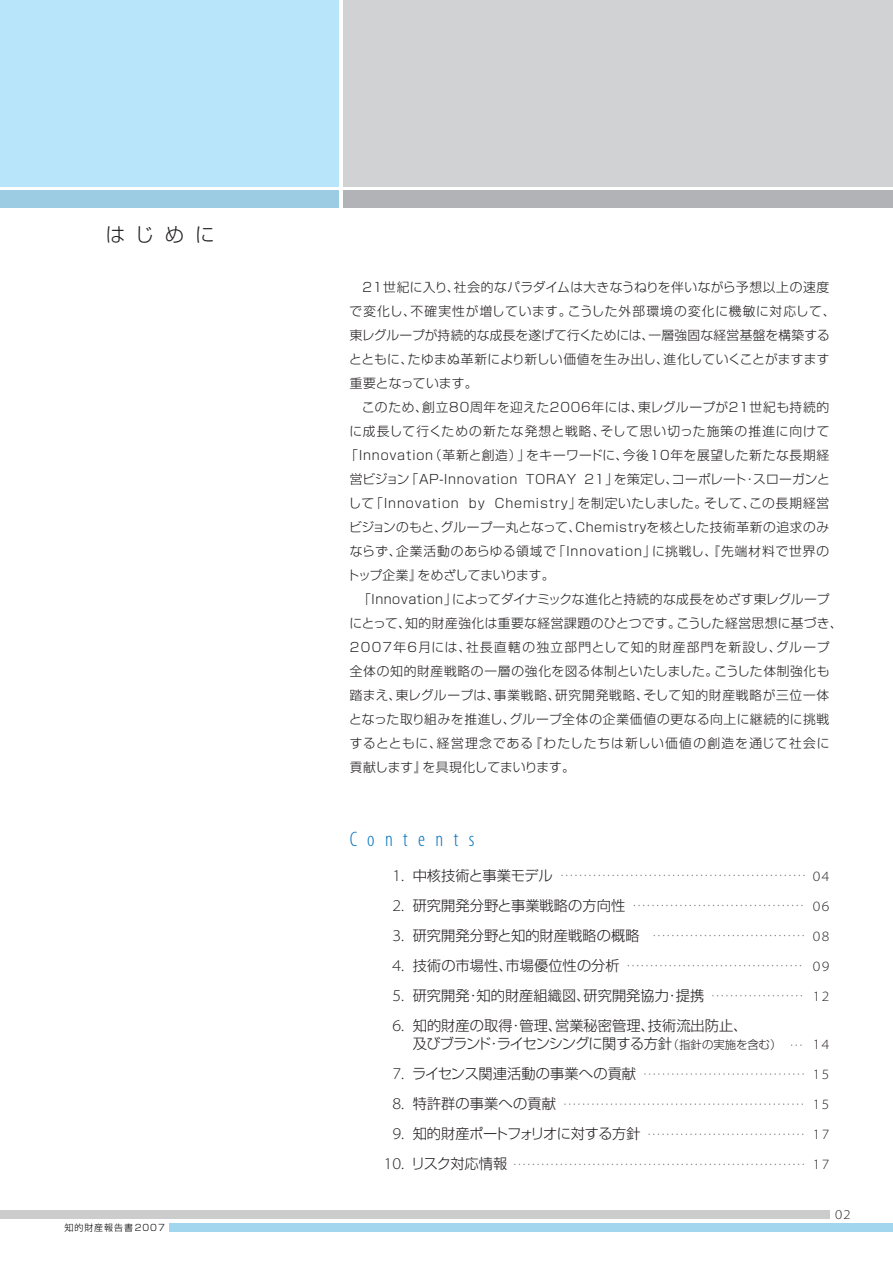
<style>
.page{position:relative;width:893px;height:1263px;background:#fff}
.page>*{position:absolute;margin:0;border:0;box-sizing:border-box;transform-origin:0 0}
.t1{font:21px "Myriad MM 215 300";letter-spacing:.49em;color:#0072bc}
.t2{font:300 19.5px "Shin Go";color:#231f20}
.t3{font:16.5px/30px "Myriad MM 215 700";color:#231f20;text-align:justify}
.t4{font:300 14.25px/30px "Shin Go";color:#231f20}
.t5{font:300 14.25px/30px "Shin Go";letter-spacing:-.03em;color:#231f20}
.t6{font:14.25px/30px "Myriad MM 215 700";letter-spacing:.1em;color:#231f20;text-align:justify}
.t7{font:13.5px "Myriad MM 215 700";color:#231f20}
.t8{font:300 12.75px "Shin Go";letter-spacing:.045em;color:#231f20}
.t9{font:300 12.75px/24px "Shin Go";letter-spacing:.025em;color:#231f20}
.t10{font:300 12.75px "Shin Go";letter-spacing:.08em;color:#231f20}
.t11{font:300 12.75px "Shin Go";letter-spacing:.07em;color:#231f20}
.t12{font:300 12.75px "Shin Go";letter-spacing:.015em;color:#231f20}
.t13{font:300 12.75px "Shin Go";letter-spacing:.095em;color:#231f20}
.t14{font:300 12.75px "Shin Go";letter-spacing:-.005em;color:#231f20}
.t15{font:300 12.75px "Shin Go";letter-spacing:-.015em;color:#231f20}
.t16{font:300 9px "Shin Go";letter-spacing:.1em;color:#000}
.s1{font-size:11.4px}
</style>
<div class="page">
<div style="left:343px;top:0;width:549px;height:186px;background:#d1d2d4"></div>
<div style="left:0;top:0;width:339px;height:186px;background:#b9e5fa"></div>
<div style="left:0;top:191px;width:339px;height:17px;background:#9bcce3"></div>
<div style="left:343px;top:191px;width:549px;height:17px;background:#b2b3b7"></div>
<div style="left:0;top:1210px;width:829px;height:9px;background:#ccc"></div>
<div style="left:170px;top:1223px;width:722px;height:9px;background:#a1d6ee"></div>
<svg style="left:562px;top:875px;width:243px;height:1px"></svg>
<svg style="left:634px;top:905px;width:169px;height:1px"></svg>
<svg style="left:654px;top:935px;width:150px;height:1px"></svg>
<svg style="left:628px;top:965px;width:174px;height:1px"></svg>
<svg style="left:712px;top:995px;width:90px;height:1px"></svg>
<svg style="left:791px;top:1044px;width:11px;height:2px"></svg>
<svg style="left:644px;top:1073px;width:160px;height:2px"></svg>
<svg style="left:565px;top:1103px;width:238px;height:2px"></svg>
<svg style="left:649px;top:1134px;width:155px;height:1px"></svg>
<svg style="left:514px;top:1164px;width:290px;height:1px"></svg>
<h2 class="t2" style="left:106px;top:228px;width:110px">はじめに</h2>
<p class="t16" style="left:65px;top:1224px;width:102px">知的財産報告書2007</p>
<p class="t9" style="left:349px;top:277px;width:488px;text-indent:13px">21世紀に入り、社会的なパラダイムは大きなうねりを伴いながら予想以上の速度で変化し、不確実性が増しています。こうした外部環境の変化に機敏に対応して、東レグループが持続的な成長を遂げて行くためには、一層強固な経営基盤を構築するとともに、たゆまぬ革新により新しい価値を生み出し、進化していくことがますます重要となっています。</p>
<p class="t8" style="left:362px;top:402px;width:469px">このため、創立80周年を迎えた2006年には、東レグループが21世紀も持続的</p>
<p class="t10" style="left:349px;top:426px;width:481px">に成長して行くための新たな発想と戦略、そして思い切った施策の推進に向けて</p>
<p class="t8" style="left:345px;top:450px;width:485px">「Innovation（革新と創造）」をキーワードに、今後10年を展望した新たな長期経</p>
<p class="t8" style="left:350px;top:474px;width:481px">営ビジョン「AP-Innovation TORAY 21」を策定し、コーポレート・スローガンと</p>
<p class="t8" style="left:348px;top:498px;width:482px">して「Innovation by Chemistry」を制定いたしました。そして、この長期経営</p>
<p class="t8" style="left:349px;top:522px;width:482px">ビジョンのもと、グループ一丸となって、Chemistryを核とした技術革新の追求のみ</p>
<p class="t11" style="left:350px;top:546px;width:481px">ならず、企業活動のあらゆる領域で「Innovation」に挑戦し、『先端材料で世界の</p>
<p class="t15" style="left:347px;top:570px;width:209px">トップ企業』をめざしてまいります。</p>
<p class="t12" style="left:358px;top:594px;width:473px">「Innovation」によってダイナミックな進化と持続的な成長をめざす東レグループ</p>
<p class="t8" style="left:349px;top:618px;width:494px">にとって、知的財産強化は重要な経営課題のひとつです。こうした経営思想に基づき、</p>
<p class="t13" style="left:350px;top:642px;width:481px">2007年6月には、社長直轄の独立部門として知的財産部門を新設し、グループ</p>
<p class="t8" style="left:350px;top:666px;width:481px">全体の知的財産戦略の一層の強化を図る体制といたしました。こうした体制強化も</p>
<p class="t8" style="left:350px;top:690px;width:481px">踏まえ、東レグループは、事業戦略、研究開発戦略、そして知的財産戦略が三位一体</p>
<p class="t8" style="left:349px;top:714px;width:481px">となった取り組みを推進し、グループ全体の企業価値の更なる向上に継続的に挑戦</p>
<p class="t10" style="left:350px;top:738px;width:481px">するとともに、経営理念である『わたしたちは新しい価値の創造を通じて社会に</p>
<p class="t14" style="left:350px;top:762px;width:227px">貢献します』を具現化してまいります。</p>
<h1 class="t1" style="left:350px;top:831px;width:126px">Contents</h1>
<p class="t4" style="left:413px;top:862px;width:336px">中核技術と事業モデル<br>研究開発分野と事業戦略の方向性<br>研究開発分野と知的財産戦略の概略<br>技術の市場性、市場優位性の分析<br>研究開発・知的財産組織図、研究開発協力・提携<br>知的財産の取得・管理、営業秘密管理、技術流出防止、</p>
<p class="t5" style="left:411px;top:1030px;width:372px">及びブランド・ライセンシングに関する方針<span class="s1">（指針の実施を含む）</span>ライセンス関連活動の事業への貢献<br>特許群の事業への貢献<br>知的財産ポートフォリオに対する方針<br>リスク対応情報</p>
<p class="t3" style="left:392px;top:862px;width:13px">1.<br>2.<br>3.<br>4.<br>5.<br>6.</p>
<p class="t3" style="left:384px;top:1060px;width:22px;text-align:center">7.<br>8.<br>9.<br>10.</p>
<p class="t6" style="left:812px;top:862px;width:18px">04<br>06<br>08<br>09<br>12</p>
<p class="t6" style="left:812px;top:1030px;width:18px">14<br>15<br>15<br>17<br>17</p>
<p class="t7" style="left:835px;top:1209px;width:17px">02</p>
</div>
